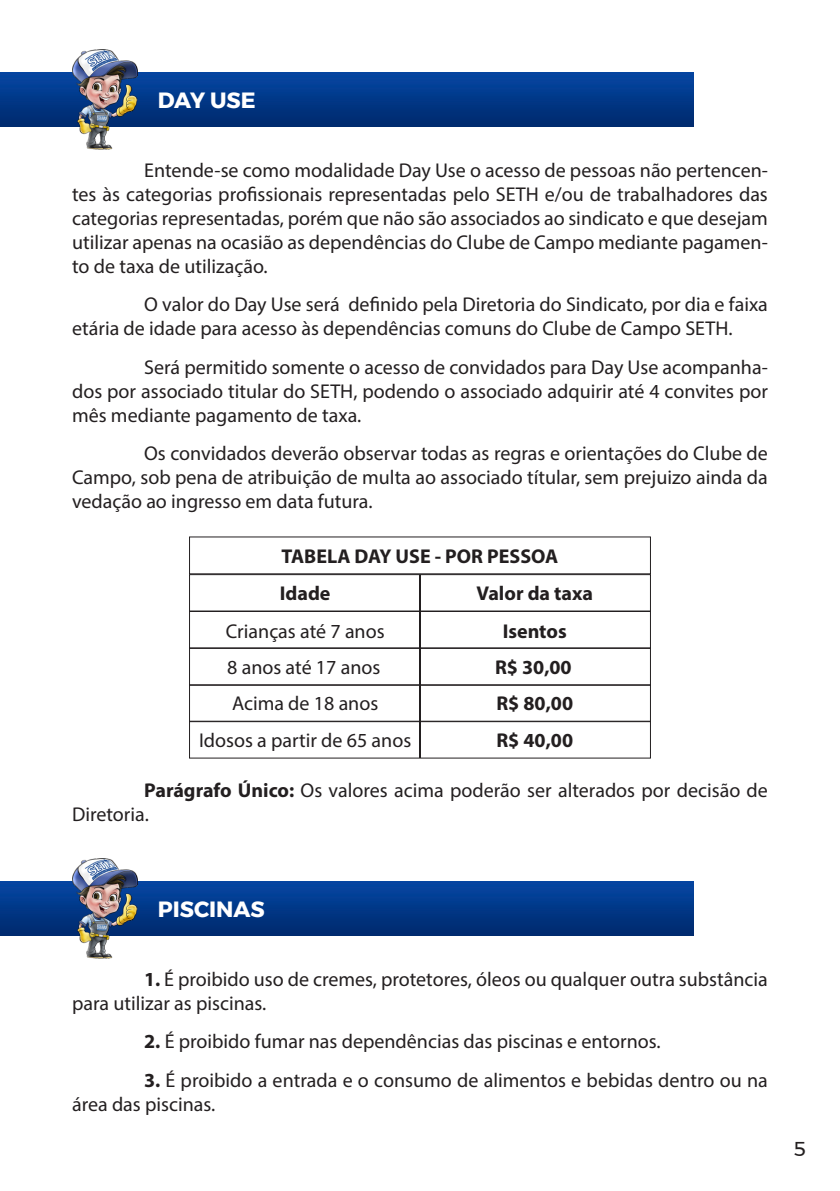
<style>
.page{position:relative;width:840px;height:1191px;background:#fff}
.page>*{position:absolute;margin:0;border:0;box-sizing:border-box;transform-origin:0 0}
.t1{font:700 22px "Montserrat";color:#fff}
.t2{font:20px/24px "Myriad Pro";color:#231f20}
.t3{font:700 20px "Myriad Pro";color:#231f20}
.t4{font:20px "Montserrat";color:#231f20}
.s1{font-weight:700}
</style>
<div class="page">
<img style="left:0;top:72px;width:693px;height:54px">
<img style="left:72px;top:49px;width:66px;height:101px">
<div style="left:189px;top:574px;width:231px;height:38px;border:1px solid #231f20"></div>
<div style="left:420px;top:574px;width:230px;height:38px;border:1px solid #231f20"></div>
<div style="left:189px;top:610px;width:231px;height:38px;border:1px solid #231f20"></div>
<div style="left:420px;top:610px;width:230px;height:38px;border:1px solid #231f20"></div>
<div style="left:189px;top:648px;width:231px;height:38px;border:1px solid #231f20"></div>
<div style="left:420px;top:648px;width:230px;height:38px;border:1px solid #231f20"></div>
<div style="left:189px;top:684px;width:231px;height:38px;border:1px solid #231f20"></div>
<div style="left:420px;top:684px;width:230px;height:38px;border:1px solid #231f20"></div>
<div style="left:189px;top:720px;width:231px;height:38px;border:1px solid #231f20"></div>
<div style="left:420px;top:720px;width:230px;height:38px;border:1px solid #231f20"></div>
<img style="left:0;top:881px;width:693px;height:54px">
<img style="left:72px;top:858px;width:66px;height:101px">
<p class="t1" style="left:158px;top:83px;width:99px">DAY USE</p>
<p class="t2" style="left:72px;top:158px;width:697px;text-align:justify;text-indent:72px">Entende-se como modalidade Day Use o acesso de pessoas não pertencen&shy;tes às categorias profissionais representadas pelo SETH e/ou de trabalhadores das categorias representadas, porém que não são associados ao sindicato e que desejam utilizar apenas na ocasião as dependências do Clube de Campo mediante pagamen&shy;to de taxa de utilização.</p>
<p class="t2" style="left:72px;top:292px;width:697px;text-indent:72px">O valor do Day Use será definido pela Diretoria do Sindicato, por dia e faixa etária de idade para acesso às dependências comuns do Clube de Campo SETH.</p>
<p class="t2" style="left:72px;top:355px;width:697px;text-align:justify;text-indent:72px">Será permitido somente o acesso de convidados para Day Use acompanha&shy;dos por associado titular do SETH, podendo o associado adquirir até 4 convites por mês mediante pagamento de taxa.</p>
<p class="t2" style="left:72px;top:441px;width:697px;text-align:justify;text-indent:72px">Os convidados deverão observar todas as regras e orientações do Clube de Campo, sob pena de atribuição de multa ao associado títular, sem prejuizo ainda da vedação ao ingresso em data futura.</p>
<p class="t3" style="left:281px;top:543px;width:278px">TABELA DAY USE - POR PESSOA</p>
<p class="t3" style="left:280px;top:580px;width:52px">Idade</p>
<p class="t3" style="left:476px;top:580px;width:118px">Valor da taxa</p>
<p class="t2" style="left:225px;top:618px;width:160px">Crianças até 7 anos</p>
<p class="t3" style="left:502px;top:617px;width:65px">Isentos</p>
<p class="t2" style="left:227px;top:654px;width:155px">8 anos até 17 anos</p>
<p class="t3" style="left:495px;top:654px;width:78px">R$ 30,00</p>
<p class="t2" style="left:232px;top:691px;width:148px">Acima de 18 anos</p>
<p class="t3" style="left:496px;top:690px;width:78px">R$ 80,00</p>
<p class="t2" style="left:199px;top:728px;width:214px">Idosos a partir de 65 anos</p>
<p class="t3" style="left:496px;top:727px;width:78px">R$ 40,00</p>
<p class="t2" style="left:72px;top:777px;width:697px;text-indent:72px"><span class="s1">Parágrafo Único:</span> Os valores acima poderão ser alterados por decisão de<br>Diretoria.</p>
<p class="t1" style="left:158px;top:892px;width:108px">PISCINAS</p>
<p class="t2" style="left:72px;top:967px;width:697px;text-indent:72px"><span class="s1">1.</span> É proibido uso de cremes, protetores, óleos ou qualquer outra substância para utilizar as piscinas.</p>
<p class="t2" style="left:144px;top:1029px;width:517px"><span class="s1">2.</span> É proibido fumar nas dependências das piscinas e entornos.</p>
<p class="t2" style="left:72px;top:1067px;width:697px;text-indent:72px"><span class="s1">3.</span> É proibido a entrada e o consumo de alimentos e bebidas dentro ou na área das piscinas.</p>
<p class="t4" style="left:793px;top:1134px;width:14px">5</p>
</div>
